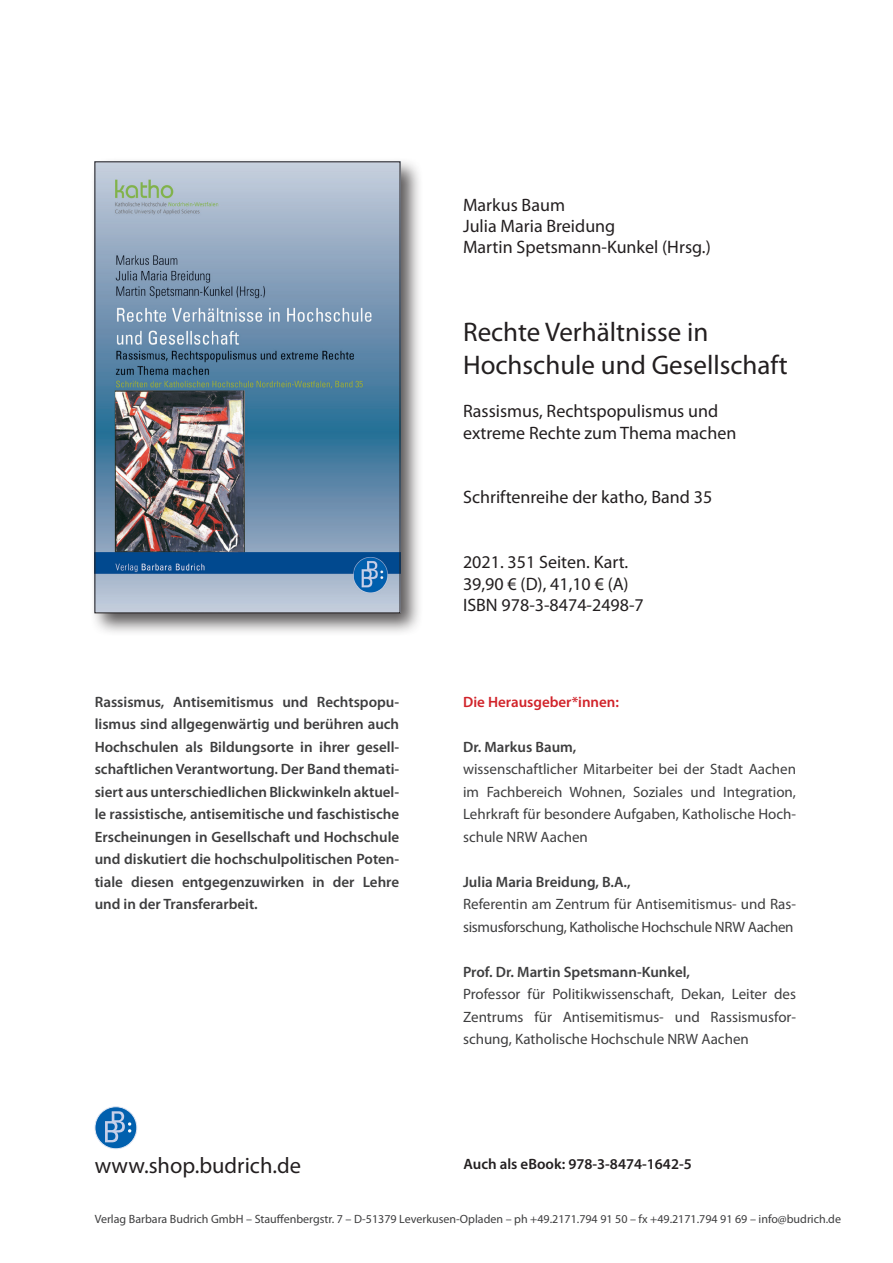
<style>
.page{position:relative;width:893px;height:1263px;background:#fff}
.page>*{position:absolute;margin:0;border:0;box-sizing:border-box;transform-origin:0 0}
.t1{font:27px "Myriad Pro";color:#231f20}
.t2{font:22.5px "Myriad Pro";color:#231f20}
.t3{font:18px "Myriad Pro";color:#231f20}
.t4{font:600 15px/22.5px "Myriad Pro";color:#3e3e3f;text-align:justify}
.t5{font:15px/22.5px "Myriad Pro";color:#3e3e3f;text-align:justify}
.t6{font:600 15px "Myriad Pro";color:#231f20}
.t7{font:600 15px "Myriad Pro";color:#d1232a}
.t8{font:12px "Myriad Pro";color:#3e3e3f}
</style>
<div class="page">
<svg style="left:95px;top:1107px;width:42px;height:42px"></svg>
<div style="left:95px;top:1106px;width:42px;height:43px;border:1px solid #e0e6f3;border-radius:50%"></div>
<svg style="left:105px;top:1111px;width:26px;height:31px"></svg>
<div style="left:89px;top:156px;width:334px;height:480px;background:#231f20;opacity:.75"></div>
<img style="left:97px;top:164px;width:301px;height:447px">
<p class="t3" style="left:463px;top:194px;width:103px">Markus Baum</p>
<p class="t3" style="left:463px;top:215px;width:154px">Julia Maria Breidung</p>
<p class="t3" style="left:463px;top:236px;width:249px">Martin Spetsmann-Kunkel (Hrsg.)</p>
<p class="t1" style="left:463px;top:315px;width:247px">Rechte Verhältnisse in</p>
<p class="t1" style="left:463px;top:348px;width:326px">Hochschule und Gesellschaft</p>
<p class="t3" style="left:463px;top:400px;width:257px">Rassismus, Rechtspopulismus und</p>
<p class="t3" style="left:463px;top:421px;width:275px">extreme Rechte zum Thema machen</p>
<p class="t3" style="left:463px;top:486px;width:251px">Schriftenreihe der katho, Band 35</p>
<p class="t4" style="left:95px;top:690px;width:306px">Rassismus, Antisemitismus und Rechtspopu&shy;lismus sind allgegenwärtig und berühren auch Hochschulen als Bildungsorte in ihrer gesell&shy;schaftlichen Verantwortung. Der Band themati&shy;siert aus unterschiedlichen Blickwinkeln aktuel&shy;le rassistische, antisemitische und faschistische Erscheinungen in Gesellschaft und Hochschule und diskutiert die hochschulpolitischen Poten&shy;tiale diesen entgegenzuwirken in der Lehre und in der Transferarbeit.</p>
<p class="t3" style="left:463px;top:551px;width:167px">2021. 351 Seiten. Kart.</p>
<p class="t3" style="left:463px;top:573px;width:167px">39,90 € (D), 41,10 € (A)</p>
<p class="t3" style="left:463px;top:594px;width:182px">ISBN 978-3-8474-2498-7</p>
<p class="t7" style="left:463px;top:692px;width:158px">Die Herausgeber*innen:</p>
<p class="t4" style="left:463px;top:735px;width:115px">Dr. Markus Baum,</p>
<p class="t5" style="left:463px;top:757px;width:334px">wissenschaftlicher Mitarbeiter bei der Stadt Aachen im Fachbereich Wohnen, Soziales und Integration, Lehrkraft für besondere Aufgaben, Katholische Hoch&shy;schule NRW Aachen</p>
<p class="t4" style="left:463px;top:870px;width:169px">Julia Maria Breidung, B.A.,</p>
<p class="t5" style="left:463px;top:892px;width:334px">Referentin am Zentrum für Antisemitismus- und Ras&shy;sismusforschung, Katholische Hochschule NRW Aachen</p>
<p class="t4" style="left:463px;top:960px;width:228px">Prof. Dr. Martin Spetsmann-Kunkel,</p>
<p class="t5" style="left:463px;top:982px;width:334px">Professor für Politikwissenschaft, Dekan, Leiter des Zentrums für Antisemitismus- und Rassismusfor&shy;schung, Katholische Hochschule NRW Aachen</p>
<p class="t2" style="left:95px;top:1151px;width:208px">www.shop.budrich.de</p>
<p class="t6" style="left:463px;top:1154px;width:230px">Auch als eBook: 978-3-8474-1642-5</p>
<p class="t8" style="left:95px;top:1212px;width:748px">Verlag Barbara Budrich GmbH – Stauffenbergstr. 7 – D-51379 Leverkusen-Opladen – ph +49.2171.794 91 50 – fx +49.2171.794 91 69 – info@budrich.de</p>
</div>
